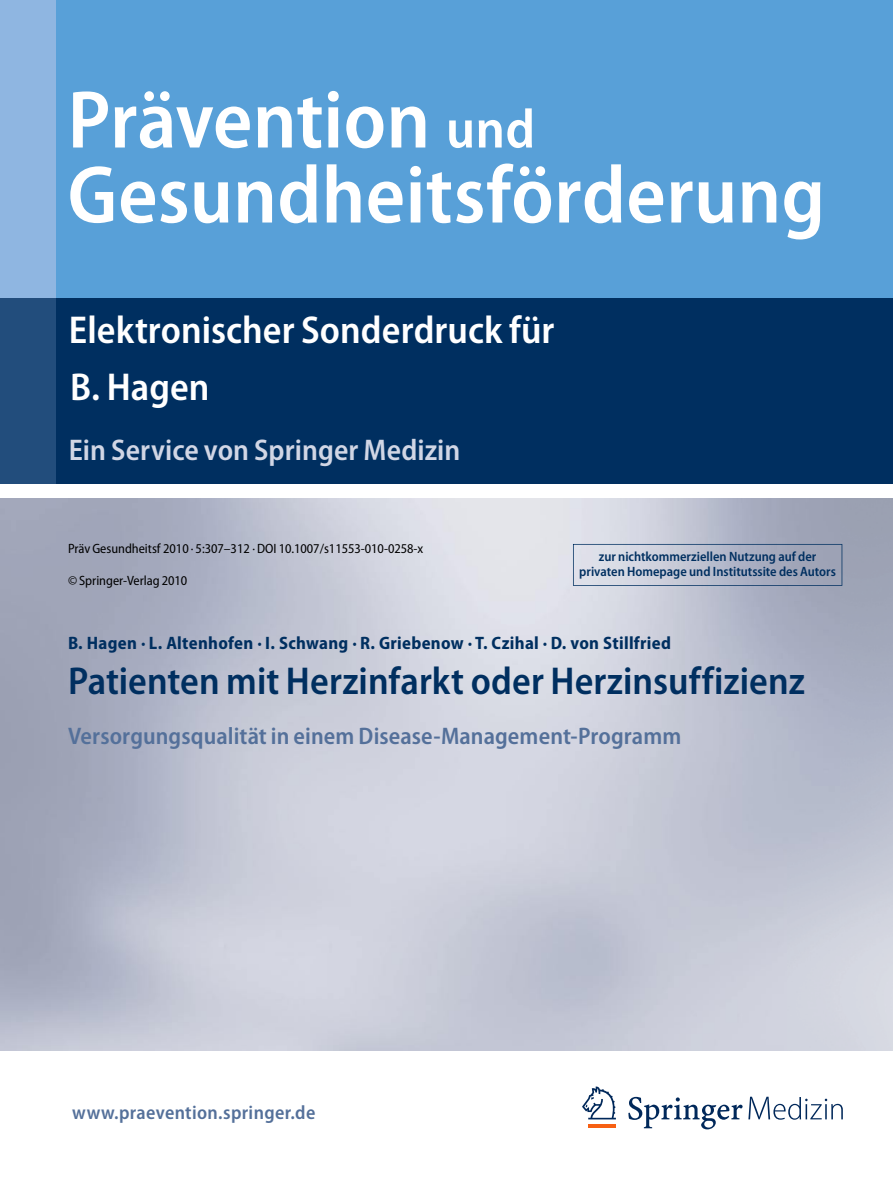
<style>
.page{position:relative;width:893px;height:1178px;background:#fff}
.page>*{position:absolute;margin:0;border:0;box-sizing:border-box;transform-origin:0 0}
.t1{font:600 semi-condensed 82.5px/75px "Myriad Pro";letter-spacing:.005em;color:#fff}
.t2{font:600 semi-condensed 39px "Myriad Pro";color:#002f60}
.t3{font:600 semi-condensed 39px "Myriad Pro";color:#fff}
.t4{font:600 semi-condensed 30px "Myriad Pro";letter-spacing:.005em;color:#d1d6e5}
.t5{font:600 semi-condensed 24px "Myriad Pro";letter-spacing:.005em;color:#54709a}
.t6{font:600 semi-condensed 19.5px "Myriad Pro";letter-spacing:.02em;color:#54709a}
.t7{font:700 semi-condensed 18px "Myriad Pro";letter-spacing:.015em;color:#002f60}
.t8{font:semi-condensed 13.5px "Myriad Pro";color:#000}
.t9{font:600 semi-condensed 13.5px/15px "Myriad Pro";color:#002f60;text-align:center}
.s1{font-size:55.5px}
</style>
<div class="page">
<div style="left:55px;top:298px;width:838px;height:185px;background:#002f60"></div>
<div style="left:0;top:298px;width:55px;height:185px;background:#224d7c"></div>
<img style="left:0;top:498px;width:893px;height:552px">
<svg style="left:573px;top:544px;width:269px;height:42px;background:#b4b9ca"></svg>
<div style="left:55px;top:0;width:838px;height:298px;background:#58a0d8"></div>
<div style="left:0;top:0;width:55px;height:298px;background:#8fb6e1"></div>
<hr style="left:588px;top:1125px;width:28px;height:3px;background:#f76013">
<svg style="left:582px;top:1086px;width:34px;height:33px"></svg>
<svg style="left:628px;top:1097px;width:215px;height:32px"></svg>
<h1 class="t1" style="left:68px;top:84px;width:759px">Prävention <span class="s1">und<br></span>Gesundheitsförderung</h1>
<h2 class="t3" style="left:69px;top:308px;width:487px">Elektronischer Sonderdruck für</h2>
<h2 class="t3" style="left:70px;top:365px;width:141px">B. Hagen</h2>
<h3 class="t4" style="left:69px;top:433px;width:393px">Ein Service von Springer Medizin</h3>
<p class="t8" style="left:68px;top:541px;width:357px">Präv Gesundheitsf 2010 · 5:307–312 · DOI 10.1007/s11553-010-0258-x</p>
<p class="t8" style="left:68px;top:573px;width:121px">© Springer-Verlag 2010</p>
<p class="t9" style="left:579px;top:549px;width:258px">zur nichtkommerziellen Nutzung auf der privaten Homepage und Institutssite des Autors</p>
<h3 class="t7" style="left:68px;top:632px;width:604px">B. Hagen · L. Altenhofen · I. Schwang · R. Griebenow · T. Czihal · D. von Stillfried</h3>
<h2 class="t2" style="left:68px;top:659px;width:738px">Patienten mit Herzinfarkt oder Herzinsuffizienz</h2>
<h3 class="t5" style="left:68px;top:723px;width:615px">Versorgungsqualität in einem Disease-Management-Programm</h3>
<h3 class="t6" style="left:72px;top:1102px;width:245px">www.praevention.springer.de</h3>
</div>
